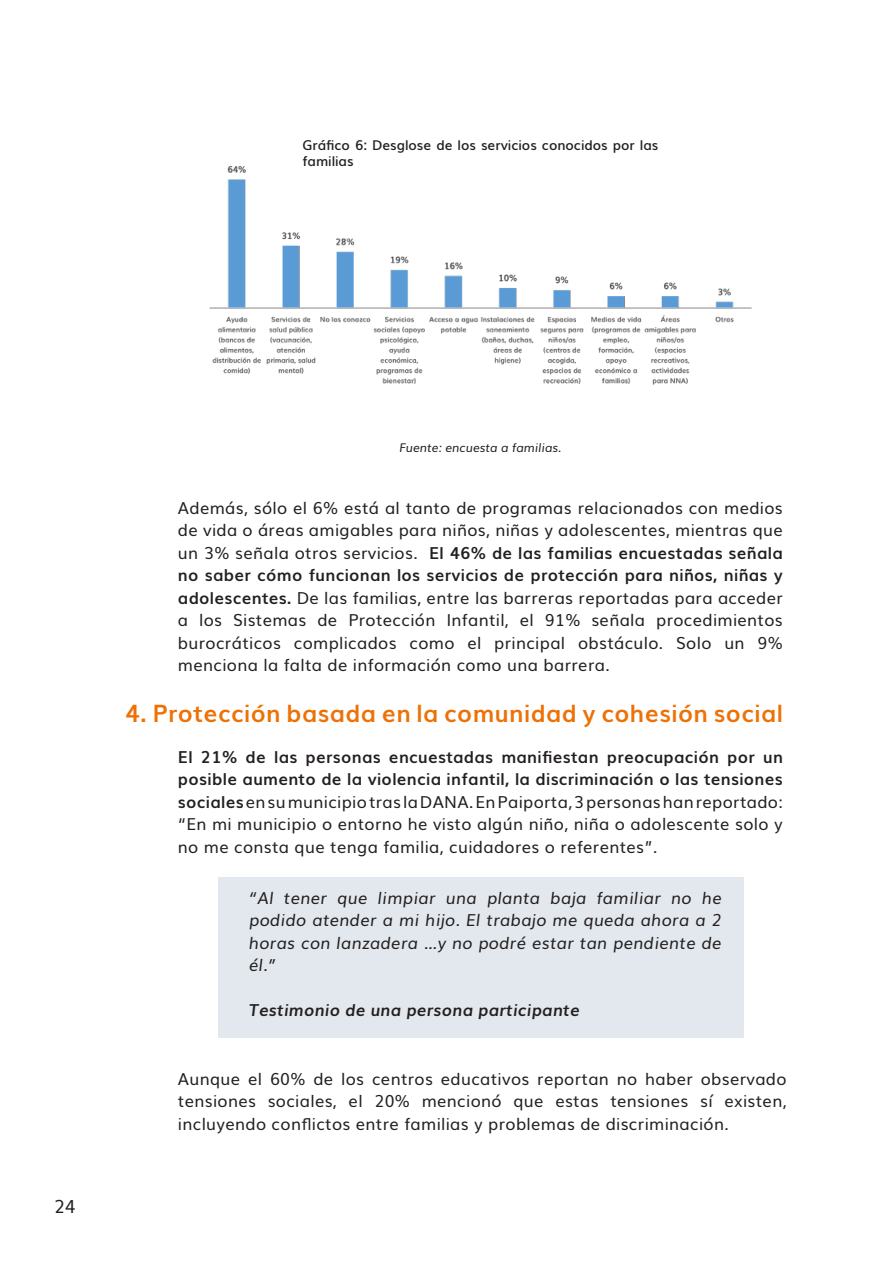
<style>
.page{position:relative;width:893px;height:1263px;background:#fff}
.page>*{position:absolute;margin:0;border:0;box-sizing:border-box;transform-origin:0 0}
.t1{font:700 24px "Muli";letter-spacing:.02em;color:#ed7105}
.t2{font:18px "Muli";color:#231f20}
.t3{font:16.5px/22.5px "Muli";letter-spacing:.02em;color:#231f20;text-align:justify}
.t4{font:italic 16.5px/22.5px "Muli";letter-spacing:.02em;color:#231f20;text-align:justify}
.t5{font:italic 700 16.5px "Muli";letter-spacing:.02em;color:#231f20}
.t6{font:600 13.5px/16.2px "Muli";color:#231f20}
.t7{font:italic 12px "Muli";color:#231f20}
.s1{font-weight:700}
</style>
<div class="page">
<img style="left:209px;top:165px;width:543px;height:220px">
<div style="left:218px;top:877px;width:525px;height:160px;background:#e2e8ed"></div>
<div style="left:302px;top:133px;width:357px;height:52px;background:#fff"></div>
<p class="t6" style="left:302px;top:136px;width:358px">Gráfico 6: Desglose de los servicios conocidos por las familias</p>
<p class="t2" style="left:54px;top:1199px;width:23px">24</p>
<p class="t7" style="left:399px;top:438px;width:164px">Fuente: encuesta a familias.</p>
<p class="t3" style="left:178px;top:495px;width:606px">Además, sólo el 6% está al tanto de programas relacionados con medios de vida o áreas amigables para niños, niñas y adolescentes, mientras que un 3% señala otros servicios. <span class="s1">El 46% de las familias encuestadas señala no saber cómo funcionan los servicios de protección para niños, niñas y adolescentes.</span> De las familias, entre las barreras reportadas para acceder a los Sistemas de Protección Infantil, el 91% señala procedimientos burocráticos complicados como el principal obstáculo. Solo un 9% menciona la falta de información como una barrera.</p>
<h1 class="t1" style="left:125px;top:694px;width:659px">4. Protección basada en la comunidad y cohesión social</h1>
<p class="t3" style="left:178px;top:744px;width:606px"><span class="s1">El 21% de las personas encuestadas manifiestan preocupación por un posible aumento de la violencia infantil, la discriminación o las tensiones sociales</span> en su municipio tras la DANA. En Paiporta, 3 personas han reportado: “En mi municipio o entorno he visto algún niño, niña o adolescente solo y no me consta que tenga familia, cuidadores o referentes”.</p>
<p class="t4" style="left:249px;top:885px;width:474px">“Al tener que limpiar una planta baja familiar no he podido atender a mi hijo. El trabajo me queda ahora a 2 horas con lanzadera …y no podré estar tan pendiente de él.”</p>
<p class="t5" style="left:249px;top:1004px;width:332px">Testimonio de una persona participante</p>
<p class="t3" style="left:178px;top:1066px;width:610px">Aunque el 60% de los centros educativos reportan no haber observado tensiones sociales, el 20% mencionó que estas tensiones sí existen, incluyendo conflictos entre familias y problemas de discriminación.</p>
</div>
